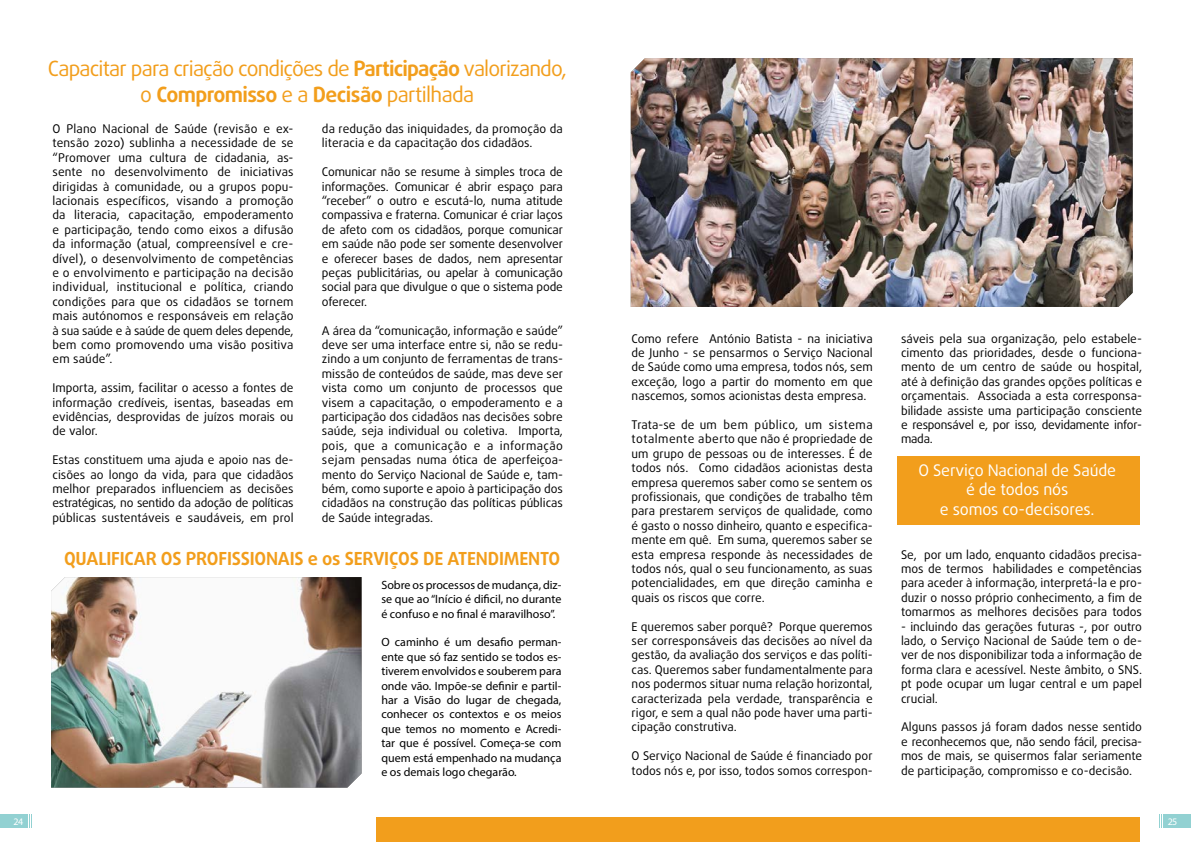
<style>
.page{position:relative;width:1191px;height:842px;background:#fff}
.page>*{position:absolute;margin:0;border:0;box-sizing:border-box;transform-origin:0 0}
.t1{font:21px/25.2px "Daxline Pro";letter-spacing:-.04em;color:#f29e1c;text-align:center}
.t2{font:700 18px "Daxline Pro";letter-spacing:-.01em;color:#f29e1c}
.t3{font:16px/19.2px "Daxline Pro";letter-spacing:-.01em;color:#fff;text-align:center}
.t4{font:12px/14.4px "Daxline Pro";color:#000;text-align:justify}
.t5{font:12px/14.4px "Myriad Pro";color:#000;text-align:justify}
.t6{font:10px "Myriad Pro";color:#fff}
.s1{font-weight:700}
</style>
<div class="page">
<div style="left:0;top:814px;width:28px;height:14px;background:#92d1d2"></div>
<div style="left:1163px;top:814px;width:28px;height:14px;background:#92d1d2"></div>
<svg style="left:29px;top:814px;width:3px;height:14px"></svg>
<svg style="left:1159px;top:814px;width:3px;height:14px"></svg>
<img style="left:51px;top:577px;width:310px;height:210px">
<img style="left:631px;top:58px;width:501px;height:249px">
<div style="left:897px;top:456px;width:243px;height:68px;background:#f29e1c"></div>
<div style="left:377px;top:817px;width:763px;height:25px;background:#f29e1c"></div>
<h1 class="t1" style="left:48px;top:57px;width:520px">Capacitar para criação condições de <span class="s1">Participação</span> valorizando, o <span class="s1">Compromisso</span> e a <span class="s1">Decisão</span> partilhada</h1>
<p class="t4" style="left:53px;top:122px;width:242px">O Plano Nacional de Saúde (revisão e ex&shy;tensão 2020) sublinha a necessidade de se “Promover uma cultura de cidadania, as&shy;sente no desenvolvimento de iniciativas dirigidas à comunidade, ou a grupos popu&shy;lacionais específicos, visando a promoção da literacia, capacitação, empoderamento e participação, tendo como eixos a difusão da informação (atual, compreensível e cre&shy;dível), o desenvolvimento de competências e o envolvimento e participação na decisão individual, institucional e política, criando condições para que os cidadãos se tornem mais autónomos e responsáveis em relação à sua saúde e à saúde de quem deles depende, bem como promovendo uma visão positiva em saúde”.</p>
<p class="t4" style="left:53px;top:381px;width:242px">Importa, assim, facilitar o acesso a fontes de informação credíveis, isentas, baseadas em evidências, desprovidas de juízos morais ou de valor.</p>
<p class="t4" style="left:53px;top:453px;width:242px">Estas constituem uma ajuda e apoio nas de&shy;cisões ao longo da vida, para que cidadãos melhor preparados influenciem as decisões estratégicas, no sentido da adoção de políticas públicas sustentáveis e saudáveis, em prol</p>
<p class="t4" style="left:322px;top:122px;width:242px">da redução das iniquidades, da promoção da literacia e da capacitação dos cidadãos.</p>
<p class="t4" style="left:322px;top:165px;width:242px">Comunicar não se resume à simples troca de informações. Comunicar é abrir espaço para “receber” o outro e escutá-lo, numa atitude compassiva e fraterna. Comunicar é criar laços de afeto com os cidadãos, porque comunicar em saúde não pode ser somente desenvolver e oferecer bases de dados, nem apresentar peças publicitárias, ou apelar à comunicação social para que divulgue o que o sistema pode oferecer.</p>
<p class="t4" style="left:322px;top:323px;width:242px">A área da “comunicação, informação e saúde” deve ser uma interface entre si, não se redu&shy;zindo a um conjunto de ferramentas de trans&shy;missão de conteúdos de saúde, mas deve ser vista como um conjunto de processos que visem a capacitação, o empoderamento e a participação dos cidadãos nas decisões sobre saúde, seja individual ou coletiva. Importa, pois, que a comunicação e a informação sejam pensadas numa ótica de aperfeiçoa&shy;mento do Serviço Nacional de Saúde e, tam&shy;bém, como suporte e apoio à participação dos cidadãos na construção das políticas públicas de Saúde integradas.</p>
<p class="t4" style="left:631px;top:331px;width:242px">Como refere António Batista - na iniciativa de Junho - se pensarmos o Serviço Nacional de Saúde como uma empresa, todos nós, sem exceção, logo a partir do momento em que nascemos, somos acionistas desta empresa.</p>
<p class="t4" style="left:631px;top:418px;width:242px">Trata-se de um bem público, um sistema totalmente aberto que não é propriedade de um grupo de pessoas ou de interesses. É de todos nós. Como cidadãos acionistas desta empresa queremos saber como se sentem os profissionais, que condições de trabalho têm para prestarem serviços de qualidade, como é gasto o nosso dinheiro, quanto e especifica&shy;mente em quê. Em suma, queremos saber se esta empresa responde às necessidades de todos nós, qual o seu funcionamento, as suas potencialidades, em que direção caminha e quais os riscos que corre.</p>
<p class="t4" style="left:631px;top:619px;width:242px">E queremos saber porquê? Porque queremos ser corresponsáveis das decisões ao nível da gestão, da avaliação dos serviços e das políti&shy;cas. Queremos saber fundamentalmente para nos podermos situar numa relação horizontal, caracterizada pela verdade, transparência e rigor, e sem a qual não pode haver uma parti&shy;cipação construtiva.</p>
<p class="t4" style="left:631px;top:749px;width:242px">O Serviço Nacional de Saúde é financiado por todos nós e, por isso, todos somos correspon-</p>
<h2 class="t2" style="left:64px;top:546px;width:498px">QUALIFICAR OS PROFISSIONAIS e os SERVIÇOS DE ATENDIMENTO</h2>
<p class="t5" style="left:381px;top:577px;width:182px">Sobre os processos de mudança, diz&shy;se que ao “Início é dificil, no durante é confuso e no final é maravilhoso”.</p>
<p class="t5" style="left:381px;top:635px;width:182px">O caminho é um desafio perman&shy;ente que só faz sentido se todos es&shy;tiverem envolvidos e souberem para onde vão. Impõe-se definir e partil&shy;har a Visão do lugar de chegada, conhecer os contextos e os meios que temos no momento e Acredi&shy;tar que é possível. Começa-se com quem está empenhado na mudança e os demais logo chegarão.</p>
<p class="t4" style="left:901px;top:331px;width:242px">sáveis pela sua organização, pelo estabele&shy;cimento das prioridades, desde o funciona&shy;mento de um centro de saúde ou hospital, até à definição das grandes opções políticas e orçamentais. Associada a esta corresponsa&shy;bilidade assiste uma participação consciente e responsável e, por isso, devidamente infor&shy;mada.</p>
<h3 class="t3" style="left:918px;top:461px;width:199px">O Serviço Nacional de Saúde é de todos nós<br>e somos co-decisores.</h3>
<p class="t4" style="left:901px;top:547px;width:242px">Se, por um lado, enquanto cidadãos precisa&shy;mos de termos habilidades e competências para aceder à informação, interpretá-la e pro&shy;duzir o nosso próprio conhecimento, a fim de tomarmos as melhores decisões para todos</p>
<p class="t4" style="left:901px;top:619px;width:242px">- incluindo das gerações futuras -, por outro lado, o Serviço Nacional de Saúde tem o de&shy;ver de nos disponibilizar toda a informação de forma clara e acessível. Neste âmbito, o SNS. pt pode ocupar um lugar central e um papel crucial.</p>
<p class="t4" style="left:901px;top:720px;width:242px">Alguns passos já foram dados nesse sentido e reconhecemos que, não sendo fácil, precisa&shy;mos de mais, se quisermos falar seriamente de participação, compromisso e co-decisão.</p>
<p class="t6" style="left:14px;top:815px;width:11px">24</p>
<p class="t6" style="left:1167px;top:815px;width:11px">25</p>
</div>
